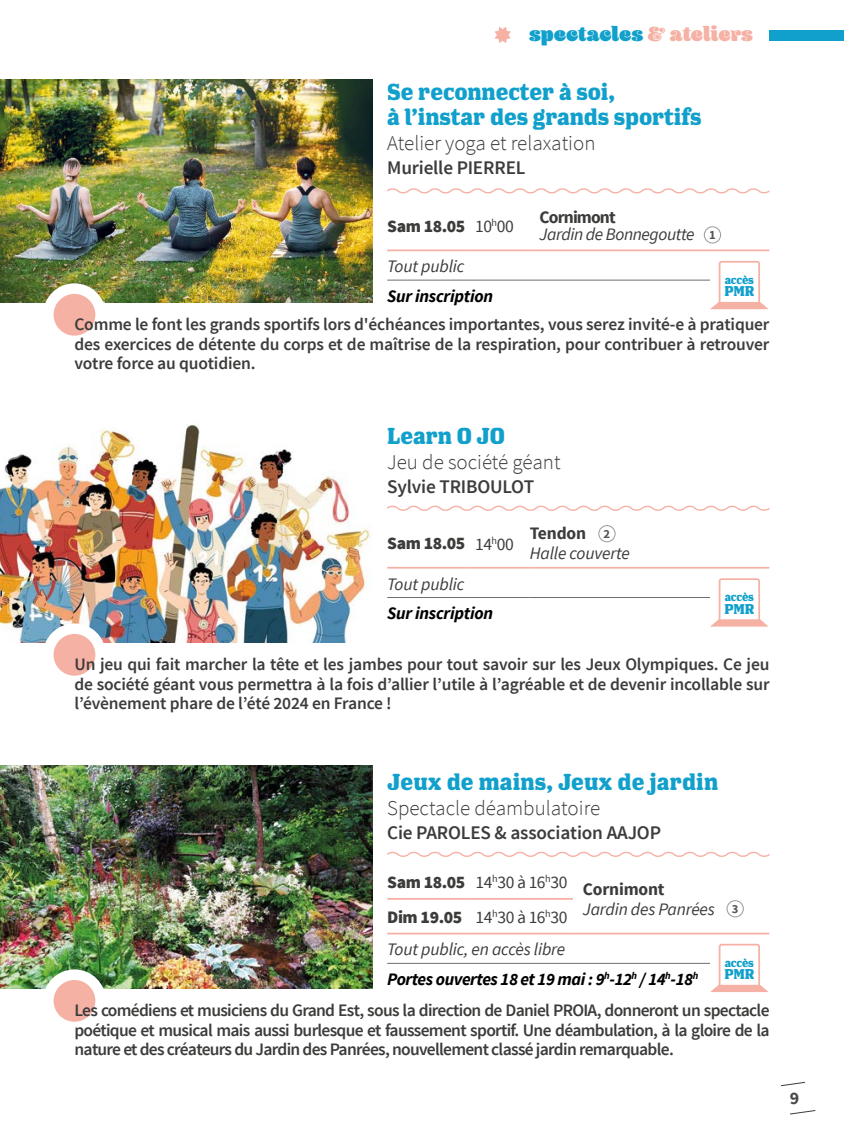
<style>
.page{position:relative;width:844px;height:1141px;background:#fff}
.page>*{position:absolute;margin:0;border:0;box-sizing:border-box;transform-origin:0 0}
.Titre_animation_arts_vivants{font:700 22.75px "Los Feliz OT";letter-spacing:-.01em;color:#10a0cb}
.Contenu_texte{font:300 21px "Source Sans Pro";color:#3c3c3b}
.Titre_thème{font:900 21px "Blenny";color:#10a0cb}
.Contenu_texte-2{font:600 19.25px "Source Sans Pro";letter-spacing:-.01em;color:#3c3c3b}
.t1{font:700 17.85px "Source Sans Pro";color:#4a4a49}
.Contenu_texte-3{font:600 17.5px/19.2px "Source Sans Pro";letter-spacing:-.01em;color:#3c3c3b;text-align:justify}
.Contenu_texte-4{font:italic 17.5px "Source Sans Pro";letter-spacing:-.01em;color:#3c3c3b}
.Contenu_texte-5{font:italic 700 17.5px "Source Sans Pro";letter-spacing:-.015em;color:#000}
.Contenu_texte-6{font:900 17.5px "Source Sans Pro";letter-spacing:-.025em;color:#3c3c3b}
.Contenu_texte-7{font:17.5px "Source Sans Pro";letter-spacing:-.025em;color:#3c3c3b}
.Contenu_texte-8{font:700 17.5px "Source Sans Pro";letter-spacing:-.01em;color:#3c3c3b}
.Contenu_texte-9{font:700 17.5px "Source Sans Pro";letter-spacing:-.05em;color:#3c3c3b}
.Titre_animation_arts_vivants-2{font:700 14px "Los Feliz OT";letter-spacing:-.02em;color:#10a0cb}
.Titre_thème-2{font:700 12.6px "Source Sans Pro";color:#575756}
.Titre_animation_arts_vivants-3{font:700 11.38px "Los Feliz OT";letter-spacing:-.02em;color:#10a0cb}
.s1{color:#f6b1a5}
</style>
<div class="page">
<div style="left:769px;top:30px;width:74px;height:11px;background:#10a0cb"></div>
<svg style="left:494px;top:27px;width:16px;height:16px"></svg>
<svg style="left:387px;top:851px;width:383px;height:6px"></svg>
<img style="left:0;top:765px;width:372px;height:223px">
<svg style="left:48px;top:975px;width:53px;height:52px;fill:#f6b1a5"></svg>
<div style="left:43px;top:969px;width:63px;height:63px;border:10px solid #fff;border-radius:50%"></div>
<hr style="left:387px;top:898px;width:83px;height:2px;background:#f6b1a5">
<hr style="left:470px;top:898px;width:102px;height:2px;background:#f6b1a5">
<hr style="left:387px;top:933px;width:83px;height:1px;background:#f6b1a5">
<hr style="left:470px;top:933px;width:102px;height:1px;background:#f6b1a5">
<hr style="left:572px;top:933px;width:197px;height:1px;background:#f6b1a5">
<hr style="left:387px;top:963px;width:83px;height:1px;background:#706f6f">
<hr style="left:470px;top:963px;width:102px;height:1px;background:#706f6f">
<hr style="left:572px;top:963px;width:197px;height:1px;background:#706f6f">
<div style="left:710px;top:946px;width:65px;height:55px;background:#fff"></div>
<div style="left:718px;top:944px;width:41px;height:44px;border:2px solid #f6b1a5;border-radius:2px"></div>
<svg style="left:710px;top:985px;width:58px;height:7px"></svg>
<div style="left:726px;top:900px;width:17px;height:17px;border:1px solid #9d9d9c;border-radius:50%"></div>
<img style="left:0;top:79px;width:372px;height:223px">
<svg style="left:387px;top:188px;width:383px;height:6px"></svg>
<hr style="left:387px;top:249px;width:83px;height:2px;background:#f6b1a5">
<hr style="left:470px;top:249px;width:59px;height:2px;background:#f6b1a5">
<hr style="left:529px;top:249px;width:240px;height:2px;background:#f6b1a5">
<hr style="left:387px;top:280px;width:83px;height:1px;background:#706f6f">
<hr style="left:470px;top:280px;width:59px;height:1px;background:#706f6f">
<hr style="left:529px;top:280px;width:240px;height:1px;background:#706f6f">
<div style="left:703px;top:226px;width:18px;height:18px;border:1px solid #9d9d9c;border-radius:50%"></div>
<div style="left:710px;top:266px;width:65px;height:19px;background:#fff"></div>
<div style="left:718px;top:261px;width:41px;height:45px;border:2px solid #f6b1a5;border-radius:2px"></div>
<svg style="left:710px;top:302px;width:58px;height:7px"></svg>
<svg style="left:48px;top:289px;width:53px;height:52px;fill:#f6b1a5"></svg>
<div style="left:43px;top:283px;width:63px;height:63px;border:10px solid #fff;border-radius:50%"></div>
<img style="left:0;top:424px;width:371px;height:218px">
<svg style="left:387px;top:505px;width:383px;height:6px"></svg>
<hr style="left:387px;top:567px;width:83px;height:2px;background:#f6b1a5">
<hr style="left:470px;top:567px;width:59px;height:2px;background:#f6b1a5">
<hr style="left:529px;top:567px;width:240px;height:2px;background:#f6b1a5">
<hr style="left:387px;top:597px;width:83px;height:1px;background:#706f6f">
<hr style="left:470px;top:597px;width:59px;height:1px;background:#706f6f">
<hr style="left:529px;top:597px;width:240px;height:1px;background:#706f6f">
<div style="left:598px;top:525px;width:17px;height:17px;border:1px solid #9d9d9c;border-radius:50%"></div>
<div style="left:710px;top:584px;width:65px;height:18px;background:#fff"></div>
<div style="left:718px;top:578px;width:41px;height:45px;border:2px solid #f6b1a5;border-radius:2px"></div>
<svg style="left:710px;top:619px;width:58px;height:8px"></svg>
<svg style="left:48px;top:629px;width:53px;height:52px;fill:#f6b1a5"></svg>
<div style="left:43px;top:623px;width:63px;height:63px;border:10px solid #fff;border-radius:50%"></div>
<svg style="left:781px;top:1082px;width:24px;height:4px"></svg>
<svg style="left:790px;top:1110px;width:25px;height:4px"></svg>
<p class="Titre_thème" style="left:529px;top:21px;width:225px">spectacles <span class="s1">&amp; ateliers</span></p>
<p class="Titre_animation_arts_vivants" style="left:387px;top:81px;width:229px">Se reconnecter à soi,</p>
<p class="Titre_animation_arts_vivants" style="left:387px;top:105px;width:316px">à l’instar des grands sportifs</p>
<p class="Contenu_texte" style="left:387px;top:131px;width:210px">Atelier yoga et relaxation</p>
<p class="Contenu_texte-2" style="left:387px;top:156px;width:140px">Murielle PIERREL</p>
<p class="Contenu_texte-6" style="left:387px;top:214px;width:80px">Sam 18.05</p>
<p class="Contenu_texte-7" style="left:475px;top:215px;width:40px">10<sup>h</sup>00</p>
<p class="Contenu_texte-9" style="left:539px;top:206px;width:78px">Cornimont</p>
<p class="Contenu_texte-4" style="left:539px;top:224px;width:156px">Jardin de Bonnegoutte</p>
<p class="Titre_thème-2" style="left:709px;top:226px;width:8px">1</p>
<p class="Contenu_texte-4" style="left:387px;top:256px;width:79px">Tout public</p>
<p class="Contenu_texte-5" style="left:387px;top:285px;width:107px">Sur inscription</p>
<p class="Titre_animation_arts_vivants-3" style="left:724px;top:274px;width:31px">accès</p>
<p class="Titre_animation_arts_vivants-2" style="left:724px;top:284px;width:31px">PMR</p>
<p class="Contenu_texte-3" style="left:74px;top:315px;width:696px">Comme le font les grands sportifs lors d'échéances importantes, vous serez invité-e à pratiquer des exercices de détente du corps et de maîtrise de la respiration, pour contribuer à retrouver votre force au quotidien.</p>
<p class="Titre_animation_arts_vivants" style="left:387px;top:424px;width:119px">Learn O JO</p>
<p class="Contenu_texte" style="left:387px;top:449px;width:175px">Jeu de société géant</p>
<p class="Contenu_texte-2" style="left:387px;top:475px;width:148px">Sylvie TRIBOULOT</p>
<p class="Contenu_texte-6" style="left:387px;top:532px;width:80px">Sam 18.05</p>
<p class="Contenu_texte-7" style="left:475px;top:533px;width:40px">14<sup>h</sup>00</p>
<p class="Contenu_texte-4" style="left:387px;top:573px;width:79px">Tout public</p>
<p class="Contenu_texte-5" style="left:387px;top:602px;width:107px">Sur inscription</p>
<p class="Contenu_texte-8" style="left:529px;top:522px;width:58px">Tendon</p>
<p class="Contenu_texte-4" style="left:529px;top:542px;width:102px">Halle couverte</p>
<p class="Titre_thème-2" style="left:603px;top:525px;width:8px">2</p>
<p class="Titre_animation_arts_vivants-3" style="left:724px;top:592px;width:31px">accès</p>
<p class="Titre_animation_arts_vivants-2" style="left:724px;top:602px;width:31px">PMR</p>
<p class="Contenu_texte-3" style="left:74px;top:655px;width:696px">Un jeu qui fait marcher la tête et les jambes pour tout savoir sur les Jeux Olympiques. Ce jeu de société géant vous permettra à la fois d’allier l’utile à l’agréable et de devenir incollable sur l’évènement phare de l’été 2024 en France !</p>
<p class="Titre_animation_arts_vivants" style="left:387px;top:770px;width:332px">Jeux de mains, Jeux de jardin</p>
<p class="Contenu_texte" style="left:387px;top:795px;width:214px">Spectacle déambulatoire</p>
<p class="Contenu_texte-2" style="left:387px;top:821px;width:275px">Cie PAROLES &amp; association AAJOP</p>
<p class="Contenu_texte-6" style="left:387px;top:870px;width:80px">Sam 18.05</p>
<p class="Contenu_texte-7" style="left:475px;top:871px;width:93px">14<sup>h</sup>30 à 16<sup>h</sup>30</p>
<p class="Contenu_texte-8" style="left:582px;top:878px;width:83px">Cornimont</p>
<p class="Contenu_texte-4" style="left:582px;top:898px;width:133px">Jardin des Panrées</p>
<p class="Titre_thème-2" style="left:731px;top:900px;width:8px">3</p>
<p class="Contenu_texte-6" style="left:387px;top:906px;width:77px">Dim 19.05</p>
<p class="Contenu_texte-7" style="left:475px;top:906px;width:93px">14<sup>h</sup>30 à 16<sup>h</sup>30</p>
<p class="Contenu_texte-4" style="left:387px;top:939px;width:179px">Tout public, en accès libre</p>
<p class="Contenu_texte-5" style="left:387px;top:968px;width:312px">Portes ouvertes 18 et 19 mai : 9<sup>h</sup>-12<sup>h</sup> / 14<sup>h</sup>-18<sup>h</sup></p>
<p class="Titre_animation_arts_vivants-3" style="left:724px;top:957px;width:31px">accès</p>
<p class="Titre_animation_arts_vivants-2" style="left:724px;top:967px;width:31px">PMR</p>
<p class="Contenu_texte-3" style="left:74px;top:1001px;width:696px">Les comédiens et musiciens du Grand Est, sous la direction de Daniel PROIA, donneront un spectacle poétique et musical mais aussi burlesque et faussement sportif. Une déambulation, à la gloire de la nature et des créateurs du Jardin des Panrées, nouvellement classé jardin remarquable.</p>
<p class="t1" style="left:789px;top:1086px;width:11px">9</p>
</div>
